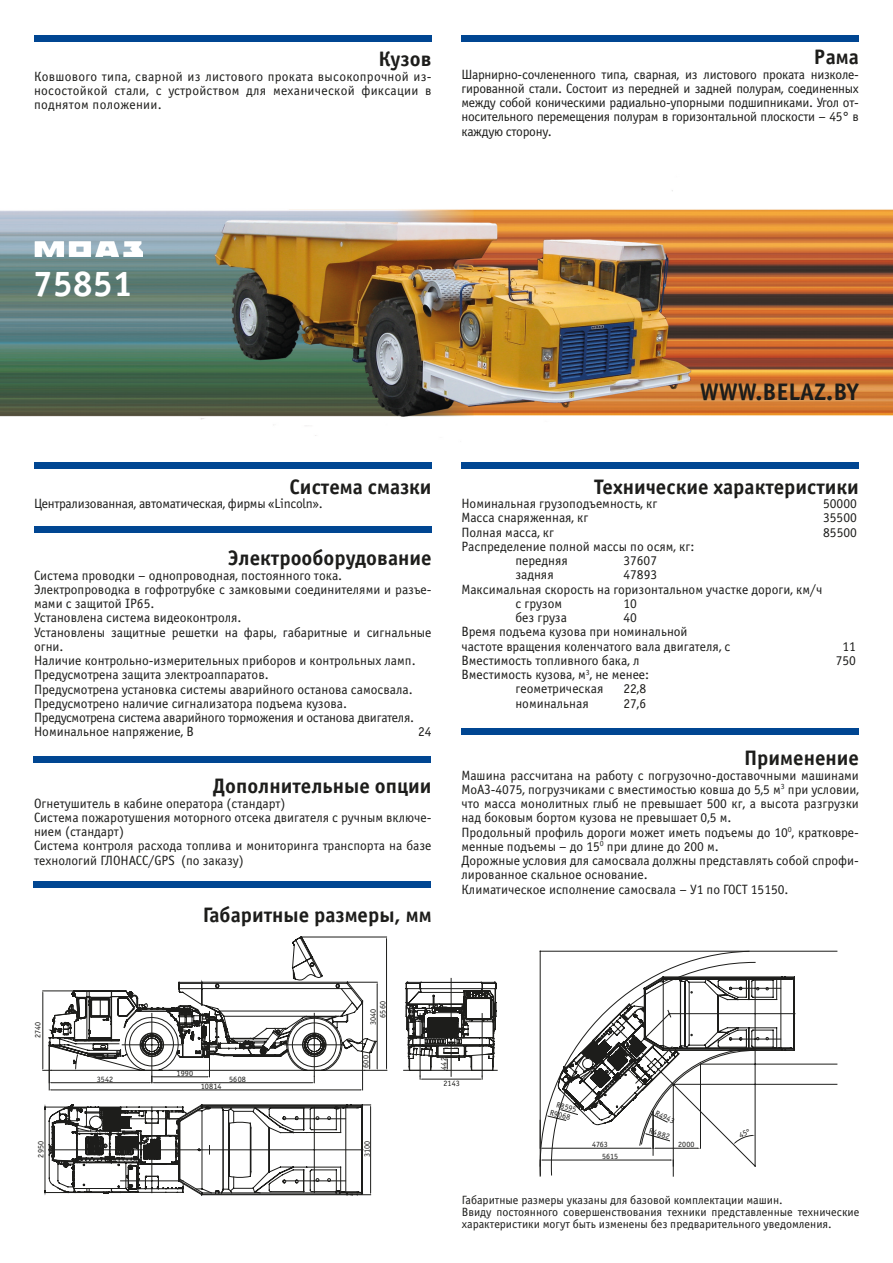
<style>
.page{position:relative;width:893px;height:1263px;background:#fff}
.page>*{position:absolute;margin:0;border:0;box-sizing:border-box;transform-origin:0 0}
.t1{font:700 36px "Officina Sans C";color:#fff}
.t2{font:700 24px "Officina Sans C";color:#1d1d1b}
.t3{font:700 21px "Officina Sans C";color:#1d1d1b}
.t4{font:13.5px/14.2px "Officina Sans C";color:#1d1d1b}
.t5{font:13.5px "Officina Sans C";letter-spacing:-.02em;color:#1d1d1b}
.t6{font:12px/12px "Officina Sans C";color:#1d1d1b}
.t7{font:8.1px "Officina Sans Book C";color:#1d1d1b}
.t8{font:7.95px "Officina Sans Book C";color:#1d1d1b}
</style>
<div class="page">
<img style="left:0;top:190px;width:893px;height:246px">
<div style="left:34px;top:35px;width:398px;height:6px;background:#004692"></div>
<div style="left:461px;top:35px;width:398px;height:6px;background:#004692"></div>
<div style="left:461px;top:463px;width:398px;height:6px;background:#004692"></div>
<div style="left:34px;top:526px;width:398px;height:7px;background:#004692"></div>
<div style="left:461px;top:728px;width:398px;height:6px;background:#004692"></div>
<div style="left:33px;top:756px;width:398px;height:6px;background:#004692"></div>
<div style="left:33px;top:881px;width:398px;height:7px;background:#004692"></div>
<div style="left:34px;top:463px;width:398px;height:6px;background:#004692"></div>
<img style="left:34px;top:242px;width:108px;height:15px">
<svg style="left:42px;top:937px;width:455px;height:258px"></svg>
<svg style="left:540px;top:951px;width:297px;height:225px"></svg>
<svg style="left:540px;top:976px;width:255px;height:190px"></svg>
<h3 class="t3" style="left:379px;top:47px;width:54px">КУЗОВ</h3>
<p class="t4" style="left:34px;top:69px;width:399px;text-align:justify">Ковшового типа, сварной из листового проката высокопрочной из&shy;носостойкой стали, с устройством для механической фиксации в поднятом положении.</p>
<h3 class="t3" style="left:814px;top:45px;width:46px">РАМА</h3>
<p class="t4" style="left:461px;top:67px;width:399px;text-align:justify">Шарнирно-сочлененного типа, сварная, из листового проката низколе&shy;гированной стали. Состоит из передней и задней полурам, соединенных между собой коническими радиально-упорными подшипниками. Угол от&shy;носительного перемещения полурам в горизонтальной плоскости – 45° в каждую сторону.</p>
<h1 class="t1" style="left:33px;top:263px;width:102px">75851</h1>
<h2 class="t2" style="left:700px;top:379px;width:161px">WWW.BELAZ.BY</h2>
<h3 class="t3" style="left:290px;top:475px;width:143px">СИСТЕМА СМАЗКИ</h3>
<p class="t5" style="left:34px;top:496px;width:290px">Централизованная, автоматическая, фирмы «Lincoln».</p>
<h3 class="t3" style="left:228px;top:546px;width:205px">ЭЛЕКТРООБОРУДОВАНИЕ</h3>
<p class="t4" style="left:34px;top:568px;width:399px">Система проводки – однопроводная, постоянного тока.<br>Электропроводка в гофротрубке с замковыми соединителями и разъе&shy;мами с защитой IP65.<br>Установлена система видеоконтроля.<br>Установлены защитные решетки на фары, габаритные и сигнальные огни.<br>Наличие контрольно-измерительных приборов и контрольных ламп.<br>Предусмотрена защита электроаппаратов.<br>Предусмотрена установка системы аварийного останова самосвала.<br>Предусмотрено наличие сигнализатора подъема кузова.<br>Предусмотрена система аварийного торможения и останова двигателя.<br>Номинальное напряжение, В</p>
<p class="t4" style="left:418px;top:725px;width:15px">24</p>
<h3 class="t3" style="left:213px;top:774px;width:220px">ДОПОЛНИТЕЛЬНЫЕ ОПЦИИ</h3>
<p class="t4" style="left:34px;top:796px;width:399px">Огнетушитель в кабине оператора (стандарт)<br>Система пожаротушения моторного отсека двигателя с ручным включе&shy;нием (стандарт)<br>Система контроля расхода топлива и мониторинга транспорта на базе технологий ГЛОНА</p>
<p class="t4" style="left:136px;top:853px;width:110px">СС/GPS (по заказу)</p>
<h3 class="t3" style="left:203px;top:903px;width:230px">ГАБАРИТНЫЕ РАЗМЕРЫ, ММ</h3>
<h3 class="t3" style="left:594px;top:475px;width:266px">ТЕХНИЧЕСКИЕ ХАРАКТЕРИСТИКИ</h3>
<p class="t4" style="left:461px;top:497px;width:198px">Н оминальная грузоподъемность, кг</p>
<p class="t4" style="left:823px;top:497px;width:35px">50000</p>
<p class="t4" style="left:461px;top:511px;width:129px">Масса снаряженная, кг</p>
<p class="t4" style="left:823px;top:511px;width:35px">35500</p>
<p class="t4" style="left:461px;top:525px;width:94px">Полная масса, кг</p>
<p class="t4" style="left:823px;top:525px;width:35px">85500</p>
<p class="t4" style="left:515px;top:539px;width:181px;text-indent:-54px">Распределение полной массы по осям, кг: передняя</p>
<p class="t4" style="left:623px;top:554px;width:35px">37607</p>
<p class="t4" style="left:515px;top:568px;width:40px">задняя</p>
<p class="t4" style="left:623px;top:568px;width:35px">47893</p>
<p class="t4" style="left:461px;top:582px;width:363px">Максимальная скорость на горизонтальном участке дороги, км/ч</p>
<p class="t4" style="left:515px;top:596px;width:48px">с грузом</p>
<p class="t4" style="left:623px;top:596px;width:15px">10</p>
<p class="t4" style="left:515px;top:611px;width:53px">без груза</p>
<p class="t4" style="left:461px;top:611px;width:271px;text-indent:162px">40<br>Время подъема кузова при номинальной частоте вращения коленчатого вала двигателя, с</p>
<p class="t4" style="left:842px;top:639px;width:15px">11</p>
<p class="t4" style="left:461px;top:653px;width:180px">Вместимость топливного бака, л</p>
<p class="t4" style="left:836px;top:653px;width:22px">750</p>
<p class="t4" style="left:515px;top:668px;width:135px;text-indent:-54px">Вместимость кузова, м<sup>3</sup>, не менее: геометрическая</p>
<p class="t4" style="left:623px;top:682px;width:24px">22,8</p>
<p class="t4" style="left:515px;top:696px;width:75px">номинальная</p>
<p class="t4" style="left:623px;top:696px;width:24px">27,6</p>
<h3 class="t3" style="left:744px;top:746px;width:116px">П РИМЕНЕНИЕ</h3>
<p class="t4" style="left:461px;top:768px;width:399px">Машина рассчитана на работу с погрузочно-доставочными машинами МоАЗ-4075, погрузчиками с вместимостью ковша до 5,5 м<sup>3</sup> при условии, что масса монолитных глыб не превышает 500 кг, а высота разгрузки над боковым бортом кузова не превышает 0,5 м.<br>Продольный профиль дороги может иметь подъемы до 10<sup>0</sup>, кратковре&shy;менные подъемы – до 15<sup>0</sup> при длине до 200 м.<br>Дорожные условия для самосвала должны представлять собой спрофи&shy;лированное скальное основание.<br>Климатическое исполнение самосвала – У1 по ГОСТ 15150.</p>
<p class="t7" style="left:33px;top:1038px;width:18px;rotate:-90deg">2740</p>
<p class="t7" style="left:177px;top:1069px;width:18px">1990</p>
<p class="t7" style="left:97px;top:1075px;width:18px">3542</p>
<p class="t7" style="left:229px;top:1075px;width:18px">5608</p>
<p class="t7" style="left:201px;top:1082px;width:22px">10814</p>
<p class="t7" style="left:378px;top:1018px;width:18px;rotate:-90deg">6560</p>
<p class="t7" style="left:369px;top:1025px;width:18px;rotate:-90deg">3040</p>
<p class="t7" style="left:361px;top:1068px;width:14px;rotate:-90deg">600</p>
<p class="t7" style="left:36px;top:1157px;width:18px;rotate:-90deg">2950</p>
<p class="t7" style="left:363px;top:1157px;width:18px;rotate:-90deg">3100</p>
<p class="t7" style="left:439px;top:1070px;width:14px;rotate:-90deg">442</p>
<p class="t7" style="left:444px;top:1079px;width:18px">2143</p>
<p class="t8" style="left:558px;top:1100px;width:22px;rotate:16deg">R8595</p>
<p class="t8" style="left:551px;top:1108px;width:22px;rotate:14deg">R9068</p>
<p class="t8" style="left:658px;top:1108px;width:22px;rotate:27deg">R4943</p>
<p class="t8" style="left:650px;top:1126px;width:23px;rotate:16deg">R4882</p>
<p class="t8" style="left:592px;top:1140px;width:17px">4763</p>
<p class="t8" style="left:678px;top:1140px;width:18px">2000</p>
<p class="t8" style="left:602px;top:1152px;width:17px">5615</p>
<p class="t6" style="left:462px;top:1194px;width:399px">Габаритные размеры указаны для базовой комплектации машин.<br>В виду постоянного совершенствования техники представленные технические характеристики могут быть изменены без предварительного уведомления.</p>
</div>
